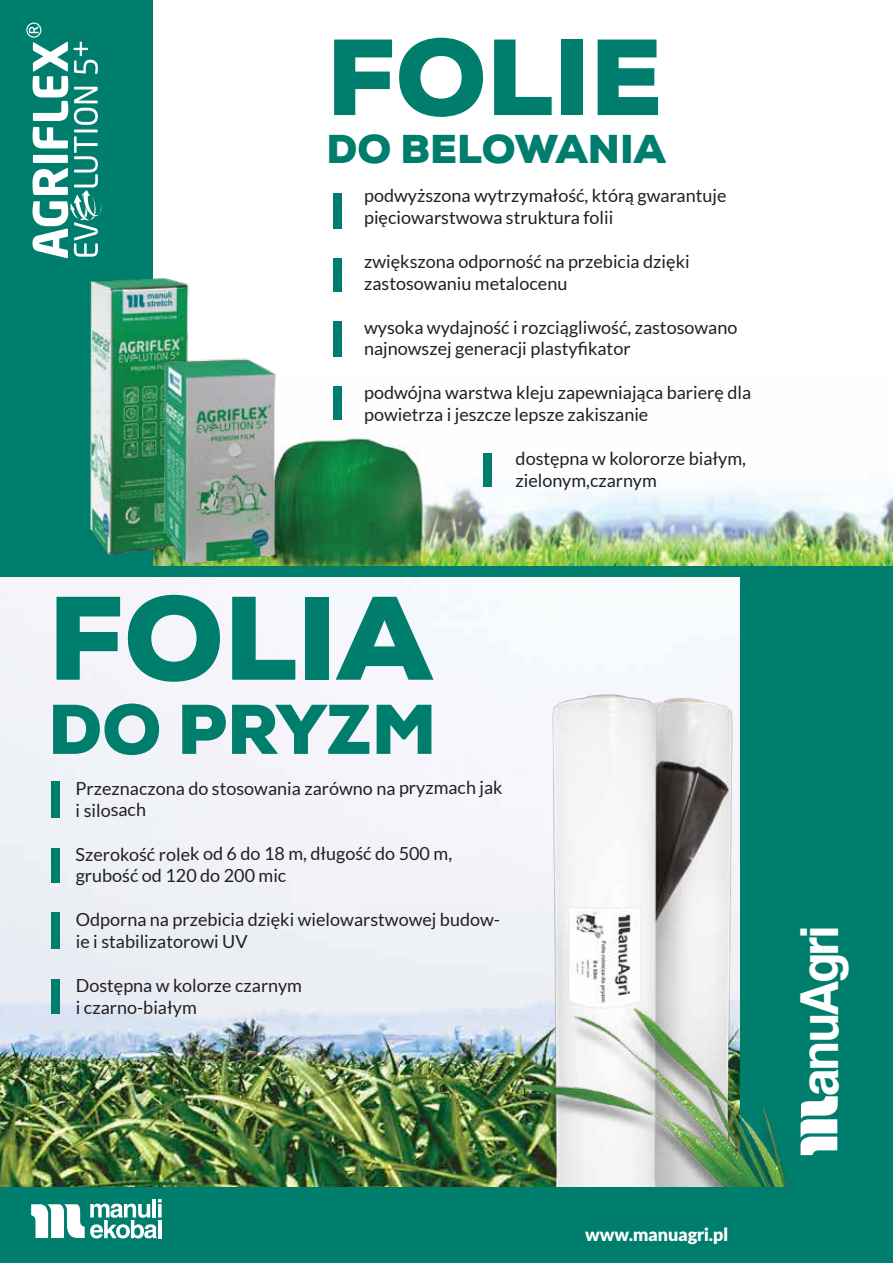
<style>
.page{position:relative;width:893px;height:1263px;background:#fff}
.page>*{position:absolute;margin:0;border:0;box-sizing:border-box;transform-origin:0 0}
.t1{font:900 118.5px "Nexa";color:#007e6d}
.t2{font:900 107.85px "Nexa";color:#007e6d}
.t3{font:900 70.2px "Nexa";color:#007e6d}
.t4{font:700 52.5px "AG Helvetica";letter-spacing:-.06em;color:#fff;scale:.95 1}
.t5{font:900 40.2px "Nexa";color:#007e6d}
.t6{font:18px/21.6px "Lato";color:#231f20}
.t7{font:900 18px "Lato";color:#fff}
</style>
<div class="page">
<img style="left:0;top:419px;width:893px;height:769px">
<div style="left:0;top:0;width:153px;height:576px;background:#007e6d"></div>
<svg style="left:26px;top:23px;width:76px;height:235px"></svg>
<img style="left:90px;top:278px;width:99px;height:277px">
<img style="left:140px;top:339px;width:151px;height:226px">
<div style="left:333px;top:193px;width:9px;height:36px;background:#007e6d"></div>
<div style="left:333px;top:258px;width:9px;height:34px;background:#007e6d"></div>
<div style="left:333px;top:321px;width:9px;height:35px;background:#007e6d"></div>
<div style="left:333px;top:386px;width:9px;height:33px;background:#007e6d"></div>
<div style="left:483px;top:454px;width:9px;height:33px;background:#007e6d"></div>
<div style="left:740px;top:576px;width:153px;height:612px;background:#007e6d"></div>
<div style="left:51px;top:781px;width:9px;height:37px;background:#007e6d"></div>
<div style="left:51px;top:848px;width:9px;height:34px;background:#007e6d"></div>
<div style="left:51px;top:912px;width:9px;height:37px;background:#007e6d"></div>
<div style="left:51px;top:979px;width:9px;height:34px;background:#007e6d"></div>
<img style="left:379px;top:665px;width:459px;height:523px">
<img style="left:515px;top:877px;width:275px;height:311px">
<div style="left:0;top:1188px;width:893px;height:75px;background:#007e6d"></div>
<svg style="left:31px;top:1199px;width:131px;height:39px"></svg>
<hr style="left:158px;top:1220px;width:4px;height:18px;background:#fff">
<div style="left:0;top:565px;width:893px;height:11px;background:#007e6d"></div>
<h2 class="t2" style="left:326px;top:8px;width:337px">FOLIE</h2>
<h3 class="t5" style="left:326px;top:123px;width:341px">DO BELOWANIA</h3>
<p class="t6" style="left:364px;top:185px;width:364px">podwyższona wytrzymałość, którą gwarantuje pięciowarstwowa struktura folii</p>
<p class="t6" style="left:364px;top:251px;width:327px">zwiększona odporność na przebicia dzięki zastosowaniu metalocenu</p>
<p class="t6" style="left:364px;top:316px;width:375px">wysoka wydajność i rozciągliwość, zastosowano najnowszej generacji plastyfikator</p>
<p class="t6" style="left:364px;top:382px;width:389px">podwójna warstwa kleju zapewniająca barierę dla powietrza i jeszcze lepsze zakiszanie</p>
<p class="t6" style="left:516px;top:448px;width:232px">dostępna w kolororze białym, zielonym,czarnym</p>
<h1 class="t1" style="left:48px;top:562px;width:385px">FOLIA</h1>
<h3 class="t3" style="left:48px;top:684px;width:390px">DO PRYZM</h3>
<p class="t6" style="left:76px;top:777px;width:429px">Przeznaczona do stosowania zarówno na pryzmach jak i silosach</p>
<p class="t6" style="left:76px;top:843px;width:378px">Szerokość rolek od 6 do 18 m, długość do 500 m, grubość od 120 do 200 mic</p>
<p class="t6" style="left:76px;top:908px;width:426px">Odporna na przebicia dzięki wielowarstwowej budow&shy;ie i stabilizatorowi UV</p>
<p class="t6" style="left:76px;top:974px;width:228px">Dostępna w kolorze czarnym i czarno-białym</p>
<h3 class="t4" style="left:790px;top:1095px;width:181px;rotate:-90deg">anuAgri</h3>
<p class="t7" style="left:585px;top:1221px;width:145px">www.manuagri.pl</p>
</div>
